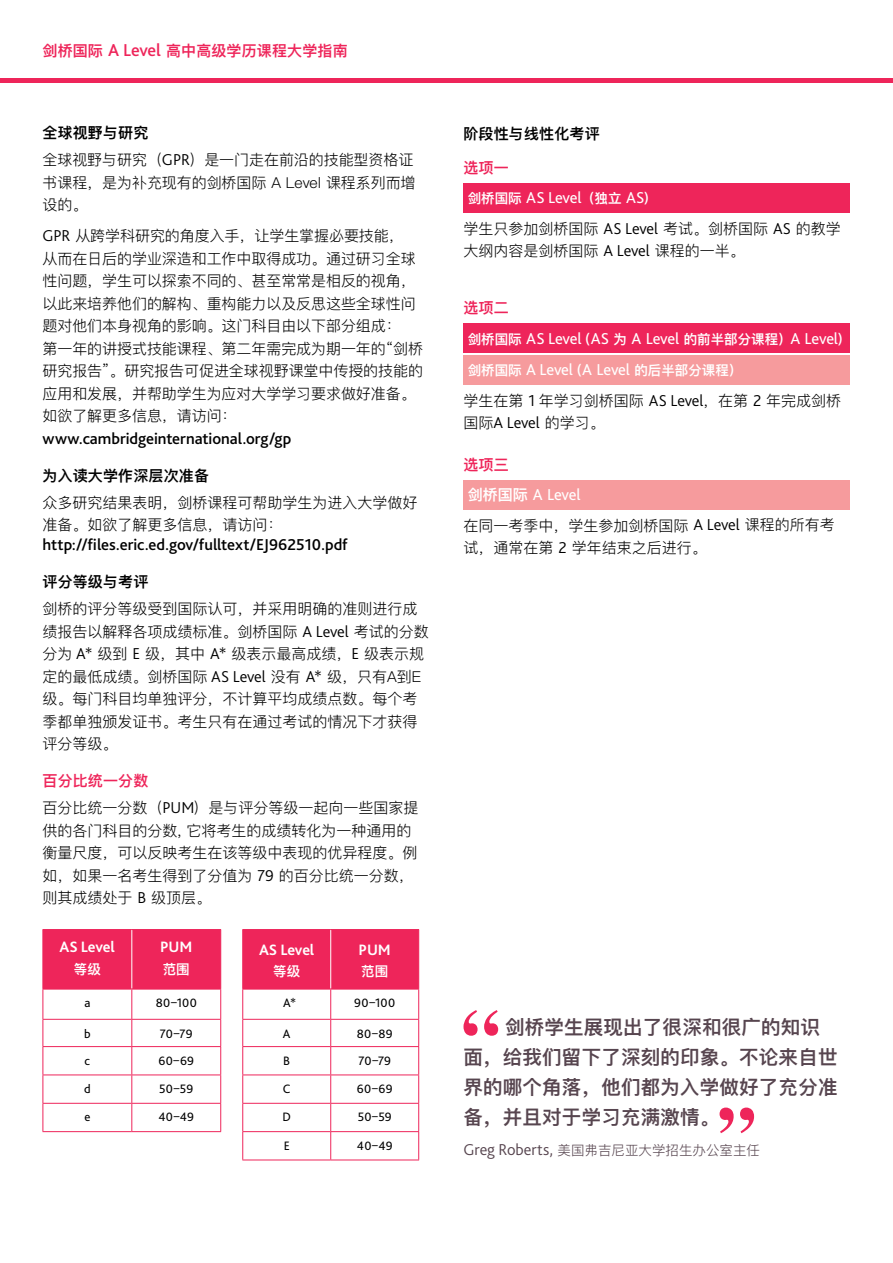
<style>
.page{position:relative;width:893px;height:1263px;background:#fff}
.page>*{position:absolute;margin:0;border:0;box-sizing:border-box;transform-origin:0 0}
.t1{font:600 19.5px/30px "Ping Fang SC";letter-spacing:.01em;color:#57454f}
.t2{font:500 16.5px "Bliss Pro";letter-spacing:-.005em;color:#000}
.t3{font:16.5px "Bliss Pro";letter-spacing:-.01em;color:#fff}
.t4{font:700 15.75px "Bliss Pro";letter-spacing:-.01em;color:#fff}
.t5{font:300 15px/22.5px "Ping Fang SC";color:#000}
.t6{font:600 15px "Ping Fang SC";letter-spacing:.01em;color:#ee255a}
.t7{font:600 15px "Ping Fang SC";letter-spacing:.01em;color:#000}
.t8{font:600 13.5px "Ping Fang SC";color:#fff}
.t9{font:300 13.5px "Ping Fang SC";color:#57454f}
.t10{font:12.75px "Bliss Pro";letter-spacing:.01em;color:#000}
.s1{font-family:"Bliss Pro";font-weight:500;font-size:18px}
.s2{font-weight:600}
.s3{font-family:"Bliss Pro";font-size:16.5px}
.s4{font-weight:600;color:#ee255a}
.s5{font-family:"Ping Fang SC";font-weight:600;font-size:13.5px}
.s6{font-family:"Bliss Pro";font-weight:400;font-size:16.5px}
.s7{font-family:"Ping Fang SC";font-weight:600;font-size:15px}
</style>
<div class="page">
<hr style="left:0;top:78px;width:893px;height:4px;background:#ee255a">
<div style="left:44px;top:930px;width:176px;height:59px;background:#ee255a"></div>
<hr style="left:131px;top:930px;width:1px;height:59px;background:#fff">
<hr style="left:43px;top:930px;width:1px;height:59px;background:#ee255a">
<hr style="left:43px;top:929px;width:89px;height:1px;background:#ee255a">
<hr style="left:132px;top:929px;width:89px;height:1px;background:#ee255a">
<hr style="left:220px;top:930px;width:1px;height:59px;background:#ee255a">
<hr style="left:43px;top:989px;width:1px;height:30px;background:#ee255a">
<hr style="left:43px;top:989px;width:89px;height:1px;background:#ee255a">
<hr style="left:131px;top:989px;width:1px;height:30px;background:#ee255a">
<hr style="left:132px;top:989px;width:89px;height:1px;background:#ee255a">
<hr style="left:220px;top:989px;width:1px;height:30px;background:#ee255a">
<hr style="left:43px;top:1019px;width:89px;height:1px;background:#ee255a">
<hr style="left:132px;top:1019px;width:89px;height:1px;background:#ee255a">
<hr style="left:43px;top:1046px;width:89px;height:1px;background:#ee255a">
<hr style="left:132px;top:1046px;width:89px;height:1px;background:#ee255a">
<hr style="left:43px;top:1074px;width:89px;height:1px;background:#ee255a">
<hr style="left:132px;top:1074px;width:89px;height:1px;background:#ee255a">
<svg style="left:43px;top:1020px;width:1px;height:111px"></svg>
<hr style="left:43px;top:1103px;width:89px;height:1px;background:#ee255a">
<hr style="left:43px;top:1131px;width:89px;height:1px;background:#ee255a">
<svg style="left:131px;top:1020px;width:1px;height:111px"></svg>
<hr style="left:132px;top:1103px;width:89px;height:1px;background:#ee255a">
<svg style="left:220px;top:1020px;width:1px;height:111px"></svg>
<hr style="left:132px;top:1131px;width:89px;height:1px;background:#ee255a">
<div style="left:243px;top:930px;width:175px;height:59px;background:#ee255a"></div>
<hr style="left:330px;top:930px;width:1px;height:59px;background:#fff">
<hr style="left:242px;top:930px;width:1px;height:59px;background:#ee255a">
<hr style="left:242px;top:929px;width:89px;height:1px;background:#ee255a">
<hr style="left:331px;top:929px;width:88px;height:1px;background:#ee255a">
<hr style="left:418px;top:930px;width:1px;height:59px;background:#ee255a">
<hr style="left:242px;top:989px;width:1px;height:30px;background:#ee255a">
<hr style="left:242px;top:989px;width:89px;height:1px;background:#ee255a">
<hr style="left:330px;top:989px;width:1px;height:30px;background:#ee255a">
<hr style="left:331px;top:989px;width:88px;height:1px;background:#ee255a">
<hr style="left:418px;top:989px;width:1px;height:30px;background:#ee255a">
<hr style="left:242px;top:1019px;width:89px;height:1px;background:#ee255a">
<hr style="left:331px;top:1019px;width:88px;height:1px;background:#ee255a">
<hr style="left:242px;top:1046px;width:89px;height:1px;background:#ee255a">
<hr style="left:331px;top:1046px;width:88px;height:1px;background:#ee255a">
<hr style="left:242px;top:1074px;width:89px;height:1px;background:#ee255a">
<hr style="left:331px;top:1074px;width:88px;height:1px;background:#ee255a">
<hr style="left:242px;top:1103px;width:89px;height:1px;background:#ee255a">
<hr style="left:331px;top:1103px;width:88px;height:1px;background:#ee255a">
<svg style="left:242px;top:1020px;width:1px;height:139px"></svg>
<hr style="left:242px;top:1131px;width:89px;height:1px;background:#ee255a">
<hr style="left:242px;top:1159px;width:89px;height:1px;background:#ee255a">
<svg style="left:330px;top:1020px;width:1px;height:139px"></svg>
<hr style="left:331px;top:1131px;width:88px;height:1px;background:#ee255a">
<svg style="left:418px;top:1020px;width:1px;height:139px"></svg>
<hr style="left:331px;top:1159px;width:88px;height:1px;background:#ee255a">
<div style="left:463px;top:183px;width:387px;height:30px;background:#ee255a"></div>
<div style="left:463px;top:323px;width:387px;height:30px;background:#ee255a"></div>
<div style="left:463px;top:355px;width:387px;height:30px;background:#f69b9d"></div>
<div style="left:463px;top:480px;width:387px;height:29px;background:#f69b9d"></div>
<svg style="left:463px;top:1010px;width:35px;height:26px"></svg>
<svg style="left:719px;top:1107px;width:35px;height:26px"></svg>
<p class="t6" style="left:43px;top:42px;width:307px">剑桥国际 <span class="s1">A Level</span> 高中高级学历课程大学指南</p>
<p class="t5" style="left:43px;top:120px;width:372px;line-height:26.7px"><span class="s2">全球视野与研究<br></span>全球视野与研究（<span class="s3">GPR</span>）是一门走在前沿的技能型资格证</p>
<p class="t5" style="left:43px;top:171px;width:375px">书课程，是为补充现有的剑桥国际 A Level 课程系列而增设的。</p>
<p class="t5" style="left:43px;top:224px;width:382px"><span class="s3">GPR</span> 从跨学科研究的角度入手，让学生掌握必要技能，<br>从而在日后的学业深造和工作中取得成功。通过研习全球性问题，学生可以探索不同的、甚至常常是相反的视角，以此来培养他们的解构、重构能力以及反思这些全球性问题对他们本身视角的影响。这门科目由以下部分组成：<br>第一年的讲授式技能课程、第二年需完成为期一年的“剑桥研究报告”。研究报告可促进全球视野课堂中传授的技能的应用和发展，并帮助学生为应对大学学习要求做好准备。如欲了解更多信息，请访问：</p>
<p class="t2" style="left:43px;top:428px;width:250px">www.cambridgeinternational.org/gp</p>
<p class="t7" style="left:43px;top:467px;width:168px">为入读大学作深层次准备</p>
<p class="t5" style="left:43px;top:491px;width:377px">众多研究结果表明，剑桥课程可帮助学生为进入大学做好准备。如欲了解更多信息，请访问：</p>
<p class="t2" style="left:43px;top:534px;width:307px">http://files.eric.ed.gov/fulltext/EJ962510.pdf</p>
<p class="t7" style="left:43px;top:573px;width:107px">评分等级与考评</p>
<p class="t5" style="left:43px;top:597px;width:388px">剑桥的评分等级受到国际认可，并采用明确的准则进行成绩报告以解释各项成绩标准。剑桥国际 <span class="s3">A Level</span> 考试的分数分为 <span class="s3">A*</span> 级到 <span class="s3">E</span> 级，其中 <span class="s3">A*</span> 级表示最高成绩，<span class="s3">E</span> 级表示规定的最低成绩。剑桥国际 <span class="s3">AS Level</span> 没有 <span class="s3">A*</span> 级，只有A到E级。每门科目均单独评分，不计算平均成绩点数。每个考季都单独颁发证书。考生只有在通过考试的情况下才获得评分等级。</p>
<p class="t5" style="left:43px;top:767px;width:378px;line-height:26.7px"><span class="s4">百分比统一分数<br></span>百分比统一分数（<span class="s3">PUM</span>）是与评分等级一起向一些国家提</p>
<p class="t5" style="left:43px;top:819px;width:376px">供的各门科目的分数, 它将考生的成绩转化为一种通用的衡量尺度，可以反映考生在该等级中表现的优异程度。例如，如果一名考生得到了分值为 <span class="s3">79</span> 的百分比统一分数，则其成绩处于 <span class="s3">B</span> 级顶层。</p>
<p class="t4" style="left:60px;top:937px;width:57px">AS Level</p>
<p class="t8" style="left:74px;top:960px;width:28px">等级</p>
<p class="t4" style="left:160px;top:937px;width:34px">PUM</p>
<p class="t8" style="left:163px;top:960px;width:28px">范围</p>
<p class="t4" style="left:259px;top:939px;width:57px">AS Level</p>
<p class="t8" style="left:273px;top:963px;width:28px">等级</p>
<p class="t4" style="left:359px;top:939px;width:34px">PUM</p>
<p class="t8" style="left:361px;top:963px;width:28px">范围</p>
<p class="t10" style="left:84px;top:995px;width:8px">a</p>
<p class="t10" style="left:156px;top:995px;width:43px">80–100</p>
<p class="t10" style="left:84px;top:1025px;width:8px">b</p>
<p class="t10" style="left:160px;top:1025px;width:34px">70–79</p>
<p class="t10" style="left:85px;top:1053px;width:7px">c</p>
<p class="t10" style="left:158px;top:1053px;width:37px">60–69</p>
<p class="t10" style="left:84px;top:1081px;width:8px">d</p>
<p class="t10" style="left:159px;top:1081px;width:36px">50–59</p>
<p class="t10" style="left:84px;top:1109px;width:8px">e</p>
<p class="t10" style="left:158px;top:1109px;width:37px">40–49</p>
<p class="t10" style="left:283px;top:995px;width:15px">A*</p>
<p class="t10" style="left:354px;top:995px;width:42px">90–100</p>
<p class="t10" style="left:283px;top:1025px;width:9px">A</p>
<p class="t10" style="left:357px;top:1025px;width:37px">80–89</p>
<p class="t10" style="left:283px;top:1053px;width:8px">B</p>
<p class="t10" style="left:358px;top:1053px;width:34px">70–79</p>
<p class="t10" style="left:283px;top:1081px;width:9px">C</p>
<p class="t10" style="left:357px;top:1081px;width:37px">60–69</p>
<p class="t10" style="left:283px;top:1109px;width:10px">D</p>
<p class="t10" style="left:358px;top:1109px;width:36px">50–59</p>
<p class="t10" style="left:284px;top:1138px;width:8px">E</p>
<p class="t10" style="left:357px;top:1138px;width:37px">40–49</p>
<p class="t7" style="left:463px;top:124px;width:138px">阶段性与线性化考评</p>
<p class="t6" style="left:463px;top:158px;width:47px">选项一</p>
<p class="t3" style="left:468px;top:187px;width:191px"><span class="s5">剑桥国际</span> AS Level<span class="s5">（独立</span> AS<span class="s5">）</span></p>
<p class="t5" style="left:463px;top:217px;width:379px">学生只参加剑桥国际 <span class="s3">AS Level</span> 考试。剑桥国际 <span class="s3">AS</span> 的教学大纲内容是剑桥国际 <span class="s3">A Level</span> 课程的一半。</p>
<p class="t6" style="left:463px;top:298px;width:47px">选项二</p>
<p class="t3" style="left:468px;top:328px;width:376px"><span class="s5">剑桥国际</span> AS Level<span class="s5">（</span>AS <span class="s5">为</span> A Level <span class="s5">的前半部分课程）</span>A Level<span class="s5">)</span></p>
<p class="t8" style="left:468px;top:362px;width:276px">剑桥国际 <span class="s6">A Level</span>（<span class="s6">A Level</span> 的后半部分课程）</p>
<p class="t5" style="left:463px;top:389px;width:379px">学生在第 <span class="s3">1</span> 年学习剑桥国际 <span class="s3">AS Level</span>，在第 <span class="s3">2</span> 年完成剑桥国际<span class="s3">A Level</span> 的学习。</p>
<p class="t6" style="left:463px;top:455px;width:47px">选项三</p>
<p class="t3" style="left:468px;top:484px;width:114px"><span class="s7">剑桥国际</span> A Level</p>
<p class="t5" style="left:463px;top:514px;width:373px">在同一考季中，学生参加剑桥国际 <span class="s3">A Level</span> 课程的所有考试，通常在第 <span class="s3">2</span> 学年结束之后进行。</p>
<h1 class="t1" style="left:463px;top:1012px;width:376px;text-indent:42px">剑桥学生展现出了很深和很广的知识面，给我们留下了深刻的印象。不论来自世界的哪个角落，他们都为入学做好了充分准备，并且对于学习充满激情。</h1>
<p class="t9" style="left:463px;top:1142px;width:298px"><span class="s3">Greg Roberts,</span> 美国弗吉尼亚大学招生办公室主任</p>
</div>
